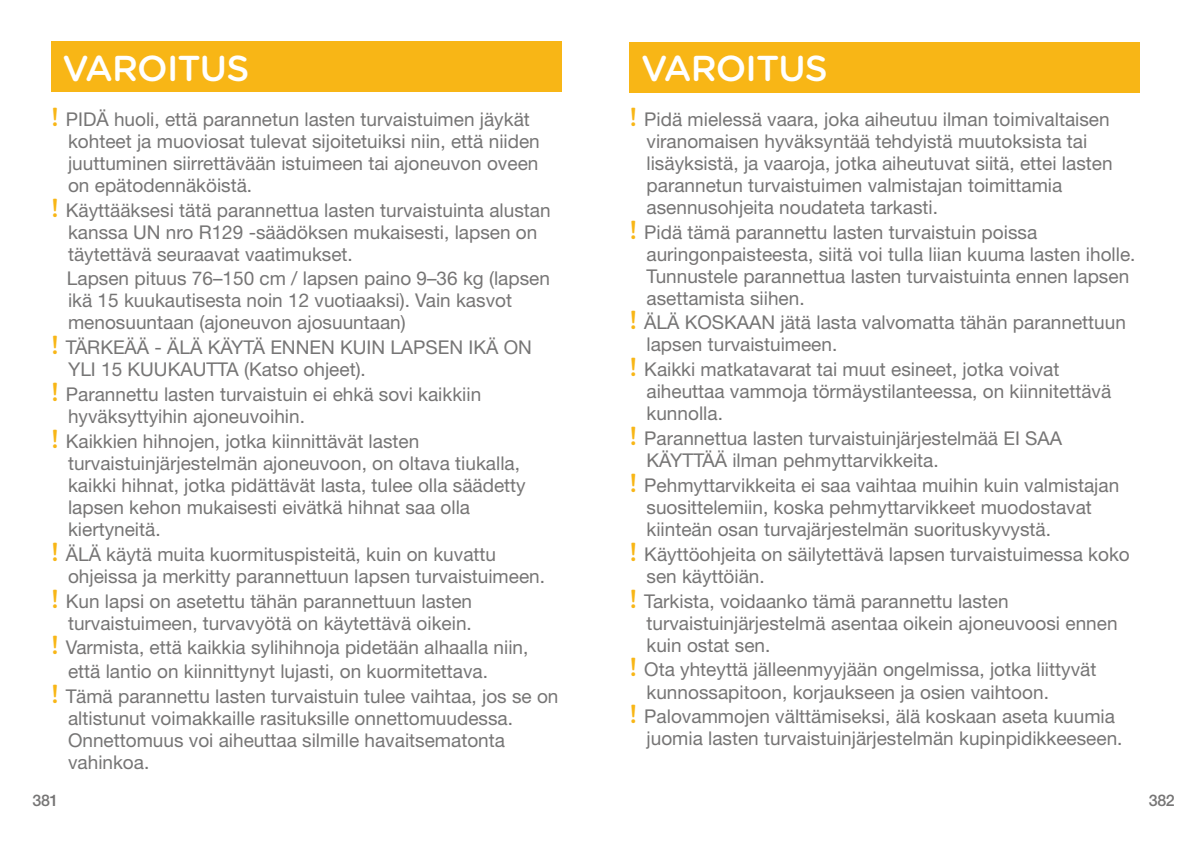
<style>
.page{position:relative;width:1191px;height:842px;background:#fff}
.page>*{position:absolute;margin:0;border:0;box-sizing:border-box;transform-origin:0 0}
.t1{font:500 36px "Gotham Rounded";letter-spacing:-.025em;color:#fff}
.t2{font:19px/22px "Helvetica Neue LT Std";color:#767575}
.t3{font:500 16px "Helvetica Neue LT Std";letter-spacing:-.02em;color:#767575}
.s1{font-family:"Gotham Rounded";font-weight:500;font-size:26px;color:#f8b616}
</style>
<div class="page">
<div style="left:51px;top:41px;width:510px;height:51px;background:#f8b616"></div>
<div style="left:629px;top:42px;width:511px;height:51px;background:#f8b616"></div>
<h1 class="t1" style="left:63px;top:42px;width:188px">VAROITUS</h1>
<p class="t2" style="left:68px;top:108px;width:473px;text-indent:-17px"><span class="s1">!</span> PIDÄ huoli, että parannetun lasten turvaistuimen jäykät kohteet ja muoviosat tulevat sijoitetuiksi niin, että niiden juuttuminen siirrettävään istuimeen tai ajoneuvon oveen on epätodennäköistä.</p>
<p class="t2" style="left:68px;top:199px;width:484px;text-indent:-17px"><span class="s1">!</span> Käyttääksesi tätä parannettua lasten turvaistuinta alustan kanssa UN nro R129 -säädöksen mukaisesti, lapsen on täytettävä seuraavat vaatimukset.</p>
<p class="t2" style="left:67px;top:267px;width:484px">Lapsen pituus 76–150 cm / lapsen paino 9–36 kg (lapsen ikä 15 kuukautisesta noin 12 vuotiaaksi). Vain kasvot menosuuntaan (ajoneuvon ajosuuntaan)</p>
<p class="t2" style="left:68px;top:336px;width:465px;text-indent:-17px"><span class="s1">!</span> TÄRKEÄÄ - ÄLÄ KÄYTÄ ENNEN KUIN LAPSEN IKÄ ON<br>YLI 15 KUUKAUTTA (Katso ohjeet).</p>
<p class="t2" style="left:68px;top:383px;width:415px;text-indent:-17px"><span class="s1">!</span> Parannettu lasten turvaistuin ei ehkä sovi kaikkiin hyväksyttyihin ajoneuvoihin.</p>
<p class="t2" style="left:68px;top:430px;width:459px;text-indent:-17px"><span class="s1">!</span> Kaikkien hihnojen, jotka kiinnittävät lasten turvaistuinjärjestelmän ajoneuvoon, on oltava tiukalla, kaikki hihnat, jotka pidättävät lasta, tulee olla säädetty lapsen kehon mukaisesti eivätkä hihnat saa olla kiertyneitä.</p>
<p class="t2" style="left:68px;top:543px;width:478px;text-indent:-17px"><span class="s1">!</span> ÄLÄ käytä muita kuormituspisteitä, kuin on kuvattu ohjeissa ja merkitty parannettuun lapsen turvaistuimeen.</p>
<p class="t2" style="left:51px;top:590px;width:422px;text-align:right"><span class="s1">!</span> Kun lapsi on asetettu tähän parannettuun lasten turvaistuimeen, turvavyötä on käytettävä oikein.</p>
<p class="t2" style="left:51px;top:636px;width:479px"><span class="s1">!</span> Varmista, että kaikkia sylihihnoja pidetään alhaalla niin,</p>
<p class="t2" style="left:68px;top:660px;width:421px">että lantio on kiinnittynyt lujasti, on kuormitettava.</p>
<p class="t2" style="left:51px;top:684px;width:509px"><span class="s1">!</span> Tämä parannettu lasten turvaistuin tulee vaihtaa, jos se on</p>
<p class="t2" style="left:68px;top:706px;width:446px">altistunut voimakkaille rasituksille onnettomuudessa.<br>Onnettomuus voi aiheuttaa silmille havaitsematonta vahinkoa.</p>
<h1 class="t1" style="left:641px;top:42px;width:188px">VAROITUS</h1>
<p class="t2" style="left:646px;top:108px;width:467px;text-indent:-17px"><span class="s1">!</span> Pidä mielessä vaara, joka aiheutuu ilman toimivaltaisen viranomaisen hyväksyntää tehdyistä muutoksista tai lisäyksistä, ja vaaroja, jotka aiheutuvat siitä, ettei lasten parannetun turvaistuimen valmistajan toimittamia asennusohjeita noudateta tarkasti.</p>
<p class="t2" style="left:646px;top:221px;width:490px;text-indent:-17px"><span class="s1">!</span> Pidä tämä parannettu lasten turvaistuin poissa auringonpaisteesta, siitä voi tulla liian kuuma lasten iholle.<br>Tunnustele parannettua lasten turvaistuinta ennen lapsen asettamista siihen.</p>
<p class="t2" style="left:646px;top:311px;width:481px;text-indent:-17px"><span class="s1">!</span> ÄLÄ KOSKAAN jätä lasta valvomatta tähän parannettuun lapsen turvaistuimeen.</p>
<p class="t2" style="left:646px;top:358px;width:466px;text-indent:-17px"><span class="s1">!</span> Kaikki matkatavarat tai muut esineet, jotka voivat aiheuttaa vammoja törmäystilanteessa, on kiinnitettävä kunnolla.</p>
<p class="t2" style="left:646px;top:427px;width:417px;text-indent:-17px"><span class="s1">!</span> Parannettua lasten turvaistuinjärjestelmää EI SAA<br>KÄYTTÄÄ ilman pehmyttarvikkeita.</p>
<p class="t2" style="left:646px;top:474px;width:474px;text-indent:-17px"><span class="s1">!</span> Pehmyttarvikkeita ei saa vaihtaa muihin kuin valmistajan suosittelemiin, koska pehmyttarvikkeet muodostavat kiinteän osan turvajärjestelmän suorituskyvystä.</p>
<p class="t2" style="left:646px;top:543px;width:485px;text-indent:-17px"><span class="s1">!</span> Käyttöohjeita on säilytettävä lapsen turvaistuimessa koko sen käyttöiän.</p>
<p class="t2" style="left:646px;top:590px;width:472px;text-indent:-17px"><span class="s1">!</span> Tarkista, voidaanko tämä parannettu lasten turvaistuinjärjestelmä asentaa oikein ajoneuvoosi ennen kuin ostat sen.</p>
<p class="t2" style="left:646px;top:658px;width:451px;text-indent:-17px"><span class="s1">!</span> Ota yhteyttä jälleenmyyjään ongelmissa, jotka liittyvät kunnossapitoon, korjaukseen ja osien vaihtoon.</p>
<p class="t2" style="left:646px;top:705px;width:477px;text-indent:-17px"><span class="s1">!</span> Palovammojen välttämiseksi, älä koskaan aseta kuumia juomia lasten turvaistuinjärjestelmän kupinpidikkeeseen.</p>
<p class="t3" style="left:32px;top:791px;width:27px">381</p>
<p class="t3" style="left:1148px;top:791px;width:28px">382</p>
</div>
